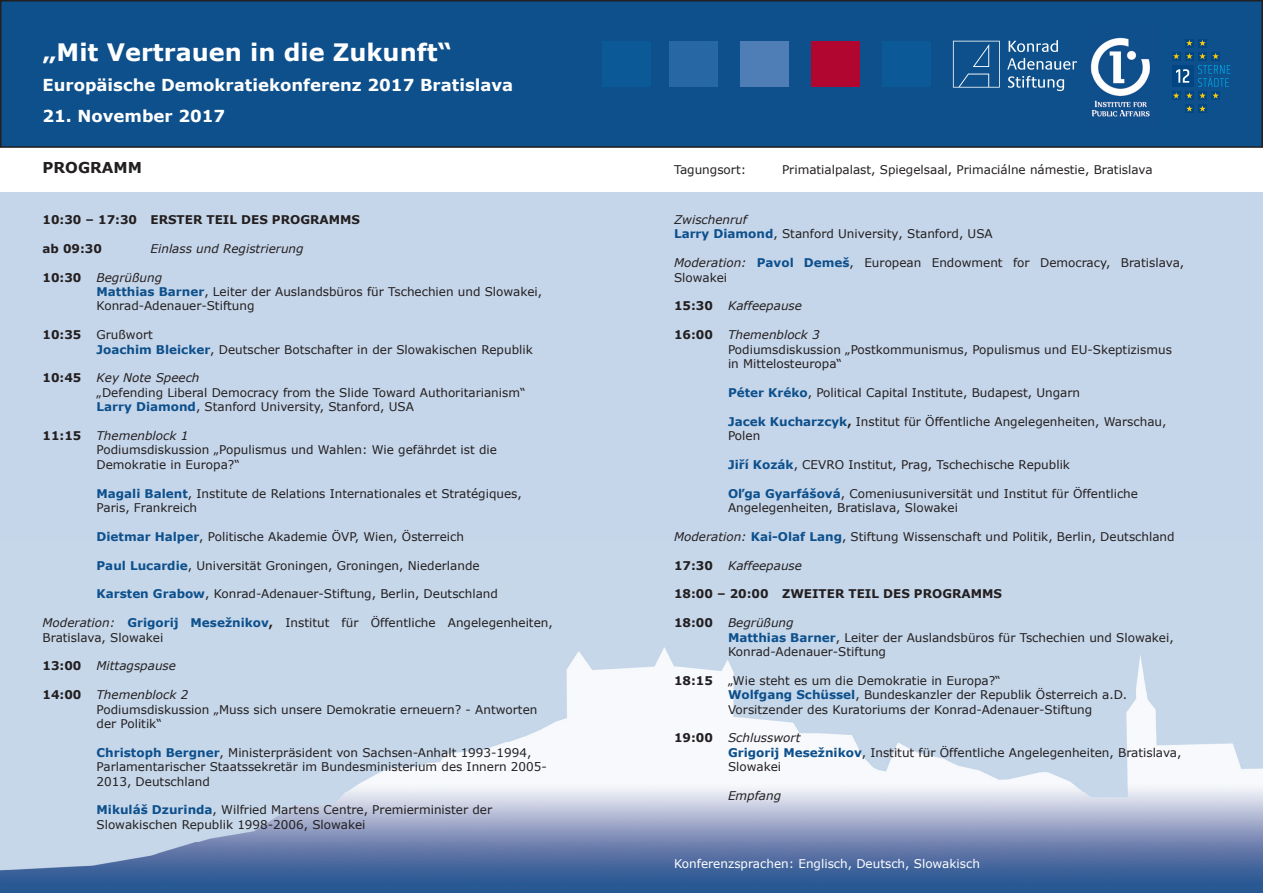
<style>
.page{position:relative;width:1263px;height:893px;background:#fff}
.page>*{position:absolute;margin:0;border:0;box-sizing:border-box;transform-origin:0 0}
.t1{font:700 24px "Verdana";color:#fff}
.t2{font:700 16.5px "Verdana";color:#fff}
.t3{font:700 15px "Verdana";color:#231f20}
.t4{font:12px/14.4px "Verdana";color:#231f20}
.t5{font:700 12px "Verdana";color:#231f20}
.t6{font:italic 12px "Verdana";color:#231f20}
.t7{font:12px "Verdana";color:#fff}
.s1{font-style:italic}
.s2{font-weight:700;color:#0d508c}
.s3{font-weight:700}
</style>
<div class="page">
<div style="left:0;top:0;width:1263px;height:148px;background:#0d508c"></div>
<img style="left:1082px;top:21px;width:79px;height:106px">
<div style="left:882px;top:41px;width:49px;height:46px;background:#0b5997"></div>
<div style="left:811px;top:41px;width:49px;height:46px;background:#b00630"></div>
<div style="left:740px;top:41px;width:48px;height:46px;background:#4f7db5"></div>
<div style="left:669px;top:41px;width:48px;height:46px;background:#2767a4"></div>
<div style="left:602px;top:41px;width:48px;height:46px;background:#0b5997"></div>
<svg style="left:953px;top:41px;width:47px;height:47px;background:#266298"></svg>
<svg style="left:1008px;top:40px;width:50px;height:12px"></svg>
<svg style="left:1007px;top:58px;width:70px;height:12px"></svg>
<svg style="left:1008px;top:76px;width:56px;height:15px"></svg>
<div style="left:1185px;top:39px;width:9px;height:8px;background:#004684"></div>
<div style="left:1198px;top:39px;width:9px;height:8px;background:#004684"></div>
<div style="left:1172px;top:52px;width:8px;height:9px;background:#004684"></div>
<div style="left:1185px;top:52px;width:9px;height:9px;background:#004684"></div>
<div style="left:1198px;top:52px;width:9px;height:9px;background:#004684"></div>
<div style="left:1172px;top:65px;width:22px;height:22px;background:#004684"></div>
<div style="left:1211px;top:52px;width:9px;height:9px;background:#004684"></div>
<div style="left:1172px;top:91px;width:8px;height:9px;background:#004684"></div>
<div style="left:1185px;top:91px;width:9px;height:9px;background:#004684"></div>
<div style="left:1198px;top:91px;width:9px;height:9px;background:#004684"></div>
<div style="left:1211px;top:91px;width:9px;height:9px;background:#004684"></div>
<div style="left:1185px;top:104px;width:9px;height:9px;background:#004684"></div>
<div style="left:1198px;top:104px;width:9px;height:9px;background:#004684"></div>
<svg style="left:1186px;top:40px;width:7px;height:6px"></svg>
<svg style="left:1199px;top:40px;width:7px;height:6px"></svg>
<svg style="left:1186px;top:53px;width:7px;height:6px"></svg>
<svg style="left:1173px;top:53px;width:6px;height:6px"></svg>
<svg style="left:1199px;top:105px;width:7px;height:7px"></svg>
<svg style="left:1186px;top:105px;width:7px;height:7px"></svg>
<svg style="left:1199px;top:53px;width:7px;height:6px"></svg>
<svg style="left:1212px;top:53px;width:7px;height:6px"></svg>
<svg style="left:1173px;top:65px;width:57px;height:34px"></svg>
<div style="left:0;top:193px;width:1263px;height:700px;background:#c6d6ea"></div>
<img style="left:0;top:647px;width:1263px;height:246px">
<h1 class="t1" style="left:43px;top:35px;width:411px">„Mit Vertrauen in die Zukunft“</h1>
<h2 class="t2" style="left:43px;top:74px;width:472px">Europäische Demokratiekonferenz 2017 Bratislava</h2>
<h2 class="t2" style="left:43px;top:104px;width:184px">21. November 2017</h2>
<p class="t3" style="left:43px;top:157px;width:101px">PROGRAMM</p>
<p class="t5" style="left:43px;top:211px;width:319px">10:30 – 17:30 ERSTER TEIL DES PROGRAMMS</p>
<p class="t5" style="left:43px;top:240px;width:61px">ab 09:30</p>
<p class="t6" style="left:151px;top:240px;width:155px">Einlass und Registrierung</p>
<p class="t5" style="left:43px;top:269px;width:40px">10:30</p>
<p class="t4" style="left:97px;top:270px;width:447px"><span class="s1">Begrüßung<br></span><span class="s2">Matthias Barner</span>, Leiter der Auslandsbüros für Tschechien und Slowakei,<br>Konrad-Adenauer-Stiftung</p>
<p class="t5" style="left:43px;top:326px;width:40px">10:35</p>
<p class="t4" style="left:97px;top:327px;width:438px">Grußwort<br><span class="s2">Joachim Bleicker</span>, Deutscher Botschafter in der Slowakischen Republik</p>
<p class="t5" style="left:43px;top:369px;width:40px">10:45</p>
<p class="t6" style="left:97px;top:370px;width:104px">Key Note Speech</p>
<p class="t4" style="left:97px;top:385px;width:431px">„Defending Liberal Democracy from the Slide Toward Authoritarianism“<br><span class="s2">Larry Diamond</span>, Stanford University, Stanford, USA</p>
<p class="t5" style="left:43px;top:427px;width:40px">11:15</p>
<p class="t6" style="left:97px;top:427px;width:93px">Themenblock 1</p>
<p class="t4" style="left:97px;top:443px;width:402px">Podiumsdiskussion „Populismus und Wahlen: Wie gefährdet ist die<br>Demokratie in Europa?“</p>
<p class="t4" style="left:97px;top:486px;width:427px"><span class="s2">Magali Balent</span>, Institute de Relations Internationales et Stratégiques,<br>Paris, Frankreich</p>
<p class="t4" style="left:97px;top:529px;width:369px"><span class="s2">Dietmar Halper</span>, Politische Akademie ÖVP, Wien, Österreich</p>
<p class="t4" style="left:97px;top:558px;width:385px"><span class="s2">Paul Lucardie</span>, Universität Groningen, Groningen, Niederlande</p>
<p class="t4" style="left:97px;top:587px;width:403px"><span class="s2">Karsten Grabow</span>, Konrad-Adenauer-Stiftung, Berlin, Deutschland</p>
<p class="t4" style="left:43px;top:615px;width:512px"><span class="s1">Moderation:</span> <span class="s2">Grigorij Mesežnikov</span><span class="s3">,</span> Institut für Öffentliche Angelegenheiten,<br>Bratislava, Slowakei</p>
<p class="t5" style="left:43px;top:657px;width:40px">13:00</p>
<p class="t6" style="left:97px;top:658px;width:81px">Mittagspause</p>
<p class="t5" style="left:43px;top:686px;width:40px">14:00</p>
<p class="t6" style="left:97px;top:686px;width:93px">Themenblock 2</p>
<p class="t4" style="left:97px;top:702px;width:442px">Podiumsdiskussion „Muss sich unsere Demokratie erneuern? - Antworten der Politik“</p>
<p class="t4" style="left:97px;top:745px;width:452px"><span class="s2">Christoph Bergner</span>, Ministerpräsident von Sachsen-Anhalt 1993-1994,<br>Parlamentarischer Staatssekretär im Bundesministerium des Innern 2005-<br>2013, Deutschland</p>
<p class="t4" style="left:97px;top:803px;width:397px"><span class="s2">Mikuláš Dzurinda</span>, Wilfried Martens Centre, Premierminister der<br>Slowakischen Republik 1998-2006, Slowakei</p>
<p class="t4" style="left:674px;top:162px;width:74px">Tagungsort:</p>
<p class="t4" style="left:782px;top:162px;width:372px">Primatialpalast, Spiegelsaal, Primaciálne námestie, Bratislava</p>
<p class="t4" style="left:674px;top:212px;width:320px"><span class="s1">Zwischenruf<br></span><span class="s2">Larry Diamond</span>, Stanford University, Stanford, USA</p>
<p class="t4" style="left:674px;top:255px;width:512px"><span class="s1">Moderation:</span> <span class="s2">Pavol Demeš</span>, European Endowment for Democracy, Bratislava,<br>Slowakei</p>
<p class="t5" style="left:674px;top:297px;width:40px">15:30</p>
<p class="t6" style="left:728px;top:298px;width:75px">Kaffeepause</p>
<p class="t5" style="left:674px;top:326px;width:40px">16:00</p>
<p class="t6" style="left:728px;top:326px;width:93px">Themenblock 3</p>
<p class="t4" style="left:728px;top:342px;width:445px">Podiumsdiskussion „Postkommunismus, Populismus und EU-Skeptizismus in Mittelosteuropa“</p>
<p class="t4" style="left:728px;top:385px;width:354px"><span class="s2">Péter Kréko</span>, Political Capital Institute, Budapest, Ungarn</p>
<p class="t4" style="left:728px;top:414px;width:440px"><span class="s2">Jacek Kucharzcyk</span><span class="s3">,</span> Institut für Öffentliche Angelegenheiten, Warschau,<br>Polen</p>
<p class="t4" style="left:728px;top:457px;width:343px"><span class="s2">Jiří Kozák</span>, CEVRO Institut, Prag, Tschechische Republik</p>
<p class="t4" style="left:728px;top:486px;width:411px"><span class="s2">Oľga Gyarfášová</span>, Comeniusuniversität und Institut für Öffentliche<br>Angelegenheiten, Bratislava, Slowakei</p>
<p class="t4" style="left:674px;top:529px;width:502px"><span class="s1">Moderation:</span> <span class="s2">Kai-Olaf Lang</span>, Stiftung Wissenschaft und Politik, Berlin, Deutschland</p>
<p class="t5" style="left:674px;top:557px;width:40px">17:30</p>
<p class="t6" style="left:728px;top:557px;width:75px">Kaffeepause</p>
<p class="t5" style="left:674px;top:585px;width:329px">18:00 – 20:00 ZWEITER TEIL DES PROGRAMMS</p>
<p class="t5" style="left:674px;top:614px;width:40px">18:00</p>
<p class="t4" style="left:728px;top:615px;width:447px"><span class="s1">Begrüßung<br></span><span class="s2">Matthias Barner</span>, Leiter der Auslandsbüros für Tschechien und Slowakei,<br>Konrad-Adenauer-Stiftung</p>
<p class="t5" style="left:674px;top:672px;width:40px">18:15</p>
<p class="t4" style="left:728px;top:673px;width:401px">„Wie steht es um die Demokratie in Europa?“<br><span class="s2">Wolfgang Schüssel</span>, Bundeskanzler der Republik Österreich a.D.<br>Vorsitzender des Kuratoriums der Konrad-Adenauer-Stiftung</p>
<p class="t5" style="left:674px;top:729px;width:40px">19:00</p>
<p class="t4" style="left:728px;top:731px;width:455px"><span class="s1">Schlusswort<br></span><span class="s2">Grigorij Mesežnikov</span>, Institut für Öffentliche Angelegenheiten, Bratislava,<br>Slowakei</p>
<p class="t6" style="left:728px;top:787px;width:55px">Empfang</p>
<p class="t7" style="left:674px;top:855px;width:307px">Konferenzsprachen: Englisch, Deutsch, Slowakisch</p>
</div>
